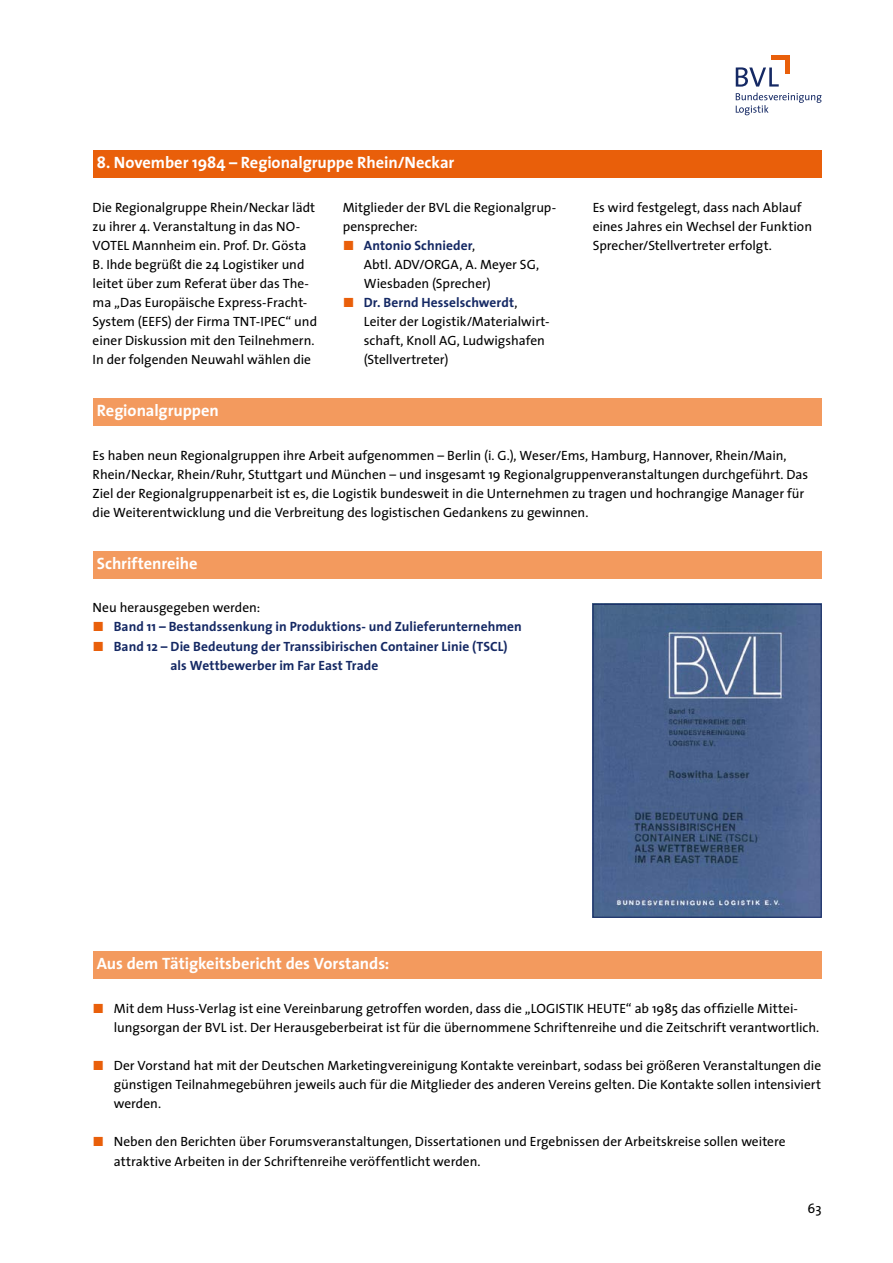
<style>
.page{position:relative;width:893px;height:1263px;background:#fff}
.page>*{position:absolute;margin:0;border:0;box-sizing:border-box;transform-origin:0 0}
.t1{font:700 16.5px "The Sans";letter-spacing:-.005em;color:#fff}
.t2{font:13.5px/19px "The Sans";color:#000}
.t3{font:700 13.5px "The Sans";letter-spacing:.005em;color:#152964}
.s1{font-family:"The Sans Bold Expert";font-weight:400;color:#e95f0a}
.s2{font-family:"The Sans Bold Expert";color:#e95f0a}
.s3{font-weight:700;color:#152964}
.s4{font-weight:400;color:#000}
</style>
<div class="page">
<svg style="left:736px;top:67px;width:43px;height:20px"></svg>
<svg style="left:736px;top:93px;width:85px;height:22px"></svg>
<hr style="left:771px;top:55px;width:18px;height:4px;background:#e95f0a">
<hr style="left:785px;top:55px;width:4px;height:19px;background:#e95f0a">
<div style="left:93px;top:951px;width:728px;height:28px;background:#f39a5e"></div>
<div style="left:93px;top:150px;width:728px;height:28px;background:#e95f0a"></div>
<div style="left:93px;top:398px;width:728px;height:28px;background:#f39a5e"></div>
<div style="left:93px;top:551px;width:728px;height:27px;background:#f39a5e"></div>
<img style="left:595px;top:606px;width:224px;height:309px">
<div style="left:593px;top:604px;width:228px;height:313px;border:1px solid #152964"></div>
<p class="t1" style="left:97px;top:149px;width:359px">8. November 1984 – Regionalgruppe Rhein/Neckar</p>
<p class="t2" style="left:93px;top:197px;width:226px">Die Regionalgruppe Rhein/Neckar lädt zu ihrer 4. Veranstaltung in das NO-VOTEL Mannheim ein. Prof. Dr. Gösta B. Ihde begrüßt die 24 Logistiker und leitet über zum Referat über das The&shy;ma „Das Europäische Express-Fracht-System (EEFS) der Firma TNT-IPEC“ und einer Diskussion mit den Teilnehmern.<br>In der folgenden Neuwahl wählen die</p>
<p class="t1" style="left:97px;top:397px;width:124px">Regionalgruppen</p>
<p class="t2" style="left:93px;top:445px;width:717px">Es haben neun Regionalgruppen ihre Arbeit aufgenommen – Berlin (i. G.), Weser/Ems, Hamburg, Hannover, Rhein/Main, Rhein/Neckar, Rhein/Ruhr, Stuttgart und München – und insgesamt 19 Regionalgruppenveranstaltungen durchgeführt. Das Ziel der Regionalgruppenarbeit ist es, die Logistik bundesweit in die Unternehmen zu tragen und hochrangige Manager für die Weiterentwicklung und die Verbreitung des logistischen Gedankens zu gewinnen.</p>
<p class="t1" style="left:97px;top:549px;width:102px">Schriftenreihe</p>
<p class="t2" style="left:93px;top:598px;width:169px">Neu herausgegeben werden:</p>
<p class="t3" style="left:93px;top:616px;width:431px"><span class="s1">ó</span> Band 11 – Bestandssenkung in Produktions- und Zulieferunternehmen</p>
<p class="t3" style="left:93px;top:635px;width:417px"><span class="s1">ó</span> Band 12 – Die Bedeutung der Transsibirischen Container Linie (TSCL)</p>
<p class="t3" style="left:171px;top:654px;width:209px">als Wettbewerber im Far East Trade</p>
<p class="t2" style="left:593px;top:197px;width:221px">Es wird festgelegt, dass nach Ablauf eines Jahres ein Wechsel der Funktion<br>Sprecher/Stellvertreter erfolgt.</p>
<p class="t2" style="left:343px;top:197px;width:215px">Mitglieder der BVL die Regionalgrup&shy;pensprecher:<br><span class="s2">ó</span> <span class="s3">Antonio Schnieder</span>,</p>
<p class="t2" style="left:364px;top:255px;width:177px">Abtl. ADV/ORGA, A. Meyer SG,</p>
<p class="t2" style="left:364px;top:274px;width:128px">Wiesbaden (Sprecher)</p>
<p class="t3" style="left:343px;top:291px;width:176px"><span class="s1">ó</span> Dr. Bernd Hesselschwerdt<span class="s4">,</span></p>
<p class="t2" style="left:364px;top:312px;width:187px">Leiter der Logistik/Materialwirt-</p>
<p class="t2" style="left:364px;top:331px;width:183px">schaft, Knoll AG, Ludwigshafen</p>
<p class="t2" style="left:364px;top:350px;width:86px">(Stellvertreter)</p>
<p class="t1" style="left:97px;top:950px;width:294px">Aus dem Tätigkeitsbericht des Vorstands:</p>
<p class="t2" style="left:114px;top:998px;width:707px;text-indent:-21px"><span class="s2">ó</span> Mit dem Huss-Verlag ist eine Vereinbarung getroffen worden, dass die „LOGISTIK HEUTE“ ab 1985 das offizielle Mittei&shy;lungsorgan der BVL ist. Der Herausgeberbeirat ist für die übernommene Schriftenreihe und die Zeitschrift verantwortlich.</p>
<p class="t2" style="left:114px;top:1056px;width:709px;text-align:justify;text-indent:-21px"><span class="s2">ó</span> Der Vorstand hat mit der Deutschen Marketingvereinigung Kontakte vereinbart, sodass bei größeren Veranstaltungen die günstigen Teilnahmegebühren jeweils auch für die Mitglieder des anderen Vereins gelten. Die Kontakte sollen intensiviert werden.</p>
<p class="t2" style="left:114px;top:1132px;width:673px;text-indent:-21px"><span class="s2">ó</span> Neben den Berichten über Forumsveranstaltungen, Dissertationen und Ergebnissen der Arbeitskreise sollen weitere attraktive Arbeiten in der Schriftenreihe veröffentlicht werden.</p>
<p class="t2" style="left:807px;top:1198px;width:16px">63</p>
</div>
